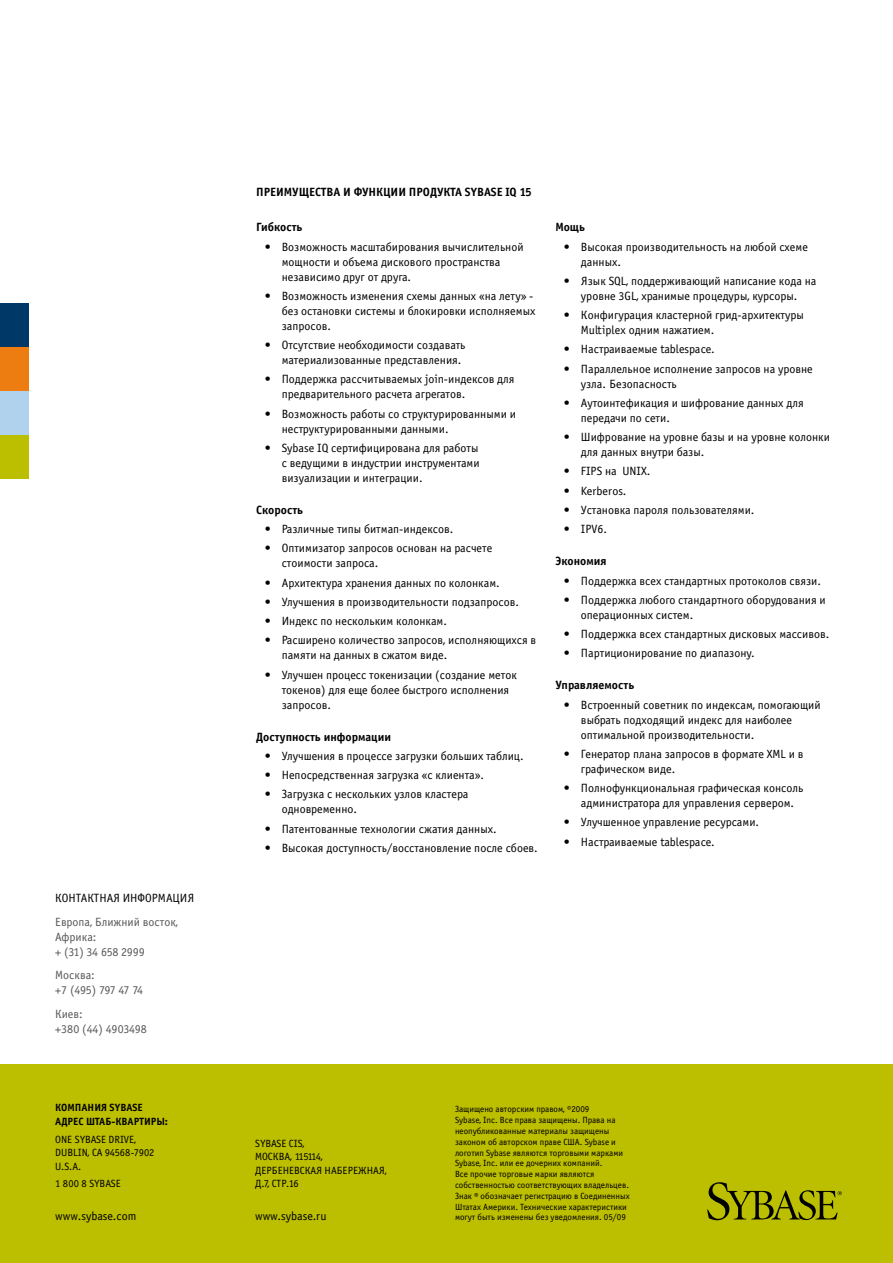
<style>
.page{position:relative;width:893px;height:1263px;background:#fff}
.page>*{position:absolute;margin:0;border:0;box-sizing:border-box;transform-origin:0 0}
.t1{font:12px/15px "Officina Sans Book C";color:#000}
.t2{font:12px "Officina Sans Bold C";color:#000}
.t3{font:12px/15px "Officina Sans Book C";color:#58585a}
.t4{font:12px/15px "Officina Sans Book C";letter-spacing:-.025em;color:#58585a}
.t5{font:10.5px/13.5px "Officina Sans Book C";color:#000}
.t6{font:10.5px/13.5px "Officina Sans Bold C";color:#000}
.t7{font:9px/10.8px "Officina Sans Book C";color:#000}
</style>
<div class="page">
<div style="left:0;top:303px;width:28px;height:44px;background:#003867"></div>
<div style="left:0;top:347px;width:28px;height:44px;background:#ee7d11"></div>
<div style="left:0;top:391px;width:28px;height:44px;background:#b1d2ec"></div>
<div style="left:0;top:435px;width:28px;height:44px;background:#bcbe00"></div>
<div style="left:0;top:1064px;width:893px;height:199px;background:#bcbe00"></div>
<svg style="left:707px;top:1182px;width:135px;height:38px"></svg>
<p class="t1" style="left:55px;top:891px;width:8px">КОНТ</p>
<p class="t1" style="left:81px;top:891px;width:50px">АКТНАЯ ИНФОР</p>
<p class="t1" style="left:158px;top:891px;width:23px">МАЦИЯ</p>
<p class="t3" style="left:55px;top:914px;width:124px">Европа, Ближний восток,<br>Африка:<br>+ (31) 34 658 2999</p>
<p class="t4" style="left:55px;top:968px;width:90px">Москва:<br>+7 (495) 797 47 74</p>
<p class="t3" style="left:55px;top:1006px;width:93px">Киев:<br>+380 (44) 4903498</p>
<p class="t2" style="left:256px;top:185px;width:16px">ПРЕИМУЩЕСТВА</p>
<p class="t2" style="left:343px;top:185px;width:19px">И ФУНКЦИИ</p>
<p class="t2" style="left:409px;top:185px;width:8px">ПРОДУКТА</p>
<p class="t2" style="left:465px;top:185px;width:14px">SYBASE</p>
<p class="t2" style="left:505px;top:185px;width:28px">IQ 15</p>
<p class="t2" style="left:256px;top:221px;width:48px">ГИБКОСТЬ</p>
<p class="t1" style="left:282px;top:239px;width:243px;text-indent:-17px">• Возможность масштабирования вычислительной мощности и объема дискового пространства независимо друг от друга.</p>
<p class="t1" style="left:282px;top:289px;width:255px;text-indent:-17px">• Возможность изменения схемы данных «на лету» - без остановки системы и блокировки исполняемых запросов.</p>
<p class="t1" style="left:282px;top:338px;width:185px;text-indent:-17px">• Отсутствие необходимости создавать материализованные представления.</p>
<p class="t1" style="left:282px;top:372px;width:234px;text-indent:-17px">• П оддержка рассчитываемых join-индексов для предварительного расчета агрегатов.</p>
<p class="t1" style="left:282px;top:406px;width:236px;text-indent:-17px">• Возможность работы со структурированными и неструктурированными данными.</p>
<p class="t1" style="left:282px;top:441px;width:199px;text-align:justify;text-indent:-17px">• Sybase IQ сертифицирована для работы с ведущими в индустрии инструментами визуализации и интеграции.</p>
<p class="t2" style="left:256px;top:503px;width:49px">СКОРОСТЬ</p>
<p class="t1" style="left:265px;top:522px;width:190px">• Различные типы битмап-индексов.</p>
<p class="t1" style="left:282px;top:541px;width:212px;text-indent:-17px">• Оптимизатор запросов основан на расчете стоимости запроса.</p>
<p class="t1" style="left:265px;top:575px;width:237px">• Архитектура хранения данных по колонкам.</p>
<p class="t1" style="left:265px;top:595px;width:256px">• Улучшения в производительности подзапросов.</p>
<p class="t1" style="left:265px;top:614px;width:184px">• И ндекс по нескольким колонкам.</p>
<p class="t1" style="left:282px;top:633px;width:256px;text-indent:-17px">• Расширено количество запросов, исполняющихся в памяти на данных в сжатом виде.</p>
<p class="t1" style="left:282px;top:667px;width:237px;text-indent:-17px">• Улучшен процесс токенизации (создание меток токенов) для еще более быстрого исполнения запросов.</p>
<p class="t2" style="left:256px;top:730px;width:136px">ДОСТУПНОСТЬ ИНФОРМАЦИИ</p>
<p class="t1" style="left:265px;top:749px;width:260px">• Улучшения в процессе загрузки больших таблиц.</p>
<p class="t1" style="left:265px;top:768px;width:221px">• Н епосредственная загрузка «с клиента».</p>
<p class="t1" style="left:282px;top:787px;width:188px;text-indent:-17px">• Загрузка с нескольких узлов кластера одновременно.</p>
<p class="t1" style="left:265px;top:821px;width:233px">• П атентованные технологии сжатия данных.</p>
<p class="t1" style="left:265px;top:841px;width:275px">• В ысокая доступность/восстановление после сбоев.</p>
<p class="t2" style="left:555px;top:221px;width:31px">МОЩЬ</p>
<p class="t1" style="left:581px;top:239px;width:228px;text-indent:-17px">• В ысокая производительность на любой схеме данных.</p>
<p class="t1" style="left:564px;top:274px;width:254px;text-align:center">• Язык SQL, поддерживающий написание кода на уровне 3GL, хранимые процедуры, курсоры.</p>
<p class="t1" style="left:581px;top:308px;width:224px;text-indent:-17px">• Конфигурация кластерной грид-архитектуры<br>Multiplex одним нажатием.</p>
<p class="t1" style="left:564px;top:342px;width:152px">• Н астраиваемые tablespace.</p>
<p class="t1" style="left:581px;top:361px;width:233px;text-indent:-17px">• Параллельное исполнение запросов на уровне узла. Безопасность</p>
<p class="t1" style="left:581px;top:396px;width:224px;text-indent:-17px">• Аутоинтефикация и шифрование данных для передачи по сети.</p>
<p class="t1" style="left:581px;top:430px;width:251px;text-indent:-17px">• Ш ифрование на уровне базы и на уровне колонки для данных внутри базы.</p>
<p class="t1" style="left:564px;top:464px;width:88px">• FIPS на UNIX.</p>
<p class="t1" style="left:564px;top:483px;width:64px">• Kerberos.</p>
<p class="t1" style="left:564px;top:503px;width:192px">• Установка пароля пользователями.</p>
<p class="t1" style="left:564px;top:522px;width:44px">• IPV6.</p>
<p class="t2" style="left:555px;top:554px;width:53px">ЭКОНОМИЯ</p>
<p class="t1" style="left:564px;top:573px;width:259px">• П оддержка всех стандартных протоколов связи.</p>
<p class="t1" style="left:581px;top:592px;width:246px;text-indent:-17px">• П оддержка любого стандартного оборудования и операционных систем.</p>
<p class="t1" style="left:564px;top:627px;width:267px">• П оддержка всех стандартных дисковых массивов.</p>
<p class="t1" style="left:564px;top:646px;width:192px">• Партиционирование по диапазону.</p>
<p class="t2" style="left:555px;top:678px;width:80px">УПРАВЛЯЕМОСТЬ</p>
<p class="t1" style="left:581px;top:697px;width:241px;text-indent:-17px">• Встроенный советник по индексам, помогающий выбрать подходящий индекс для наиболее оптимальной производительности.</p>
<p class="t1" style="left:581px;top:746px;width:224px;text-indent:-17px">• Генератор плана запросов в формате XML и в графическом виде.</p>
<p class="t1" style="left:581px;top:781px;width:224px;text-indent:-17px">• П олнофункциональная графическая консоль администратора для управления сервером.</p>
<p class="t1" style="left:564px;top:815px;width:197px">• Улучшенное управление ресурсами.</p>
<p class="t1" style="left:564px;top:834px;width:152px">• Н астраиваемые tablespace.</p>
<p class="t6" style="left:55px;top:1101px;width:114px">КОМПАНИЯ SYBASE<br>АДРЕС ШТАБ-КВАРТИРЫ:</p>
<p class="t5" style="left:55px;top:1132px;width:101px">ONE SYBASE DRIVE,<br>DUB LIN, CA 94568-7902<br>U.S.A.</p>
<p class="t5" style="left:55px;top:1177px;width:65px">1 800 8 SYBASE</p>
<p class="t5" style="left:255px;top:1137px;width:133px">Sybase CIS,<br>Москва, 115114,<br>Дербеневская набережная, д.7, стр.16</p>
<p class="t1" style="left:55px;top:1209px;width:83px">www.sybase.com</p>
<p class="t1" style="left:255px;top:1209px;width:73px">www.sybase.ru</p>
<p class="t7" style="left:455px;top:1104px;width:176px">Защищено авторским правом, ©2009<br>Sybase, Inc. Все права защищены. П рава на неопубликованные материалы защищены законом об авторском праве США. Sybase и логотип Sybase являются торговыми марками Sybase, Inc. или ее дочерних компаний.<br>Все прочие торговые марки являются собственностью соответствующих владельцев.<br>Знак ® обозначает регистрацию в Соединенных Штатах Америки. Технические характеристики могут быть изменены без уведомления. 05/09</p>
</div>
